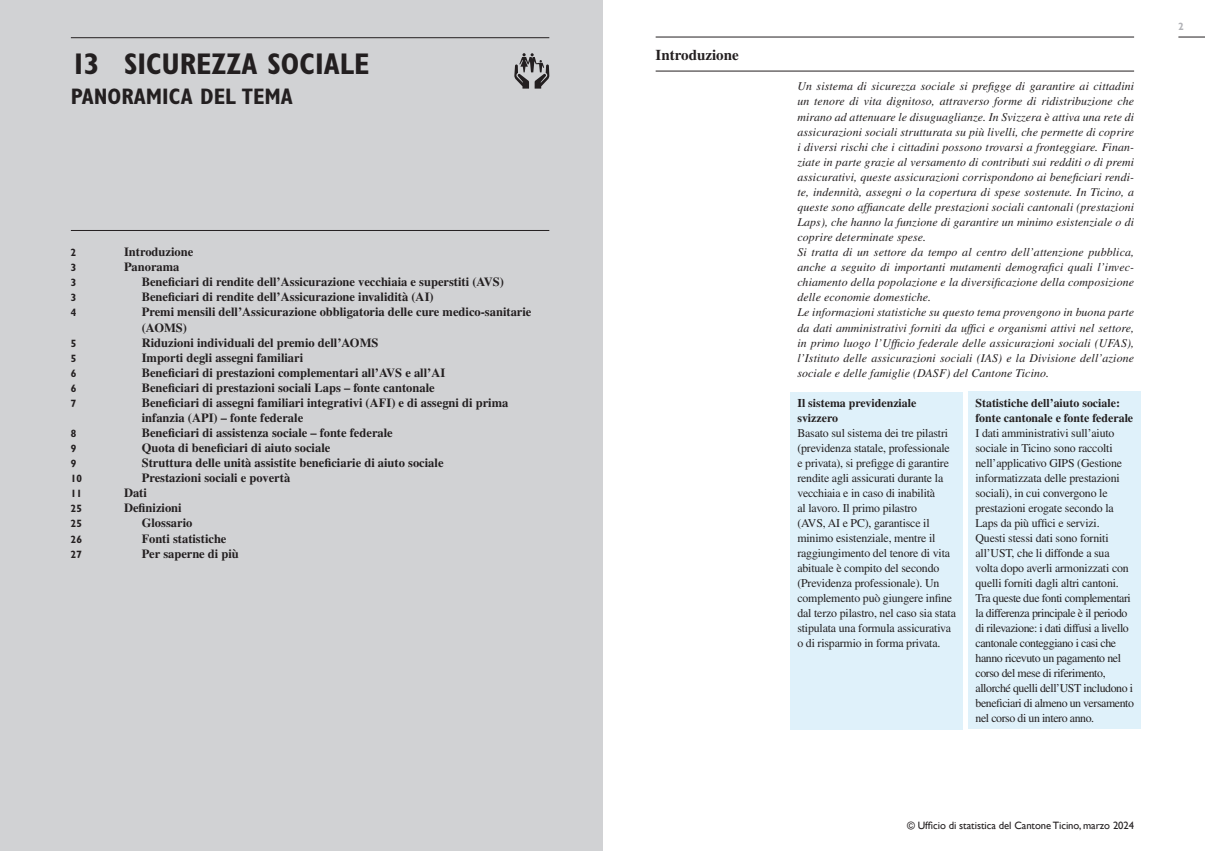
<style>
.page{position:relative;width:1205px;height:851px;background:#fff}
.page>*{position:absolute;margin:0;border:0;box-sizing:border-box;transform-origin:0 0}
.t1{font:700 condensed 30px "Gill Sans MT Std";color:#231f20}
.t2{font:700 condensed 22.5px "Gill Sans MT Std";color:#231f20}
.t3{font:700 15px "Times LT Std";color:#231f20}
.t4{font:700 12.5px/15px "Times LT Std";color:#231f20}
.t5{font:italic 11.88px/15px "Times LT Std";letter-spacing:.01em;color:#231f20}
.t6{font:11.88px/15px "Times LT Std";letter-spacing:-.015em;color:#231f20}
.t7{font:700 11.88px/15px "Times LT Std";color:#231f20}
.t8{font:10.62px "Gill Sans";letter-spacing:-.005em;color:#231f20}
.t9{font:700 condensed 10.62px "Gill Sans MT Std";letter-spacing:-.005em;color:#231f20}
.t10{font:700 condensed 10.62px "Gill Sans MT Std";color:#b2b3b7}
</style>
<div class="page">
<svg style="left:1178px;top:37px;width:27px;height:1px"></svg>
<hr style="left:656px;top:37px;width:478px;height:1px;background:#231f20">
<div style="left:0;top:0;width:602px;height:850px;background:#d1d2d4"></div>
<svg style="left:514px;top:53px;width:35px;height:36px"></svg>
<hr style="left:656px;top:71px;width:478px;height:1px;background:#231f20">
<div style="left:968px;top:391px;width:173px;height:338px;background:#dff1fa"></div>
<div style="left:790px;top:392px;width:173px;height:337px;background:#dff1fa"></div>
<hr style="left:71px;top:37px;width:478px;height:1px;background:#231f20">
<hr style="left:71px;top:230px;width:478px;height:1px;background:#231f20">
<p class="t3" style="left:656px;top:46px;width:85px">Introduzione</p>
<h1 class="t1" style="left:71px;top:46px;width:300px">13 SICUREZZA SOCIALE</h1>
<h2 class="t2" style="left:71px;top:83px;width:223px">PANORAMICA DEL TEMA</h2>
<p class="t5" style="left:797px;top:79px;width:338px">Un sistema di sicurezza sociale si prefigge di garantire ai cittadini un tenore di vita dignitoso, attraverso forme di ridistribuzione che mirano ad attenuare le disuguaglianze. In Svizzera è attiva una rete di assicurazioni sociali strutturata su più livelli, che permette di coprire i diversi rischi che i cittadini possono trovarsi a fronteggiare. Finan&shy;ziate in parte grazie al versamento di contributi sui redditi o di premi assicurativi, queste assicurazioni corrispondono ai beneficiari rendi&shy;te, indennità, assegni o la copertura di spese sostenute. In Ticino, a queste sono affiancate delle prestazioni sociali cantonali (prestazioni Laps), che hanno la funzione di garantire un minimo esistenziale o di coprire determinate spese.<br>Si tratta di un settore da tempo al centro dell’attenzione pubblica, anche a seguito di importanti mutamenti demografici quali l’invec&shy;chiamento della popolazione e la diversificazione della composizione delle economie domestiche.<br>Le informazioni statistiche su questo tema provengono in buona parte da dati amministrativi forniti da uffici e organismi attivi nel settore, in primo luogo l’Ufficio federale delle assicurazioni sociali (UFAS), l’Istituto delle assicurazioni sociali (IAS) e la Divisione dell’azione sociale e delle famiglie (DASF) del Cantone Ticino.</p>
<p class="t9" style="left:71px;top:246px;width:7px">2</p>
<p class="t4" style="left:124px;top:244px;width:71px">Introduzione</p>
<p class="t9" style="left:71px;top:261px;width:7px">3</p>
<p class="t4" style="left:124px;top:259px;width:57px">Panorama</p>
<p class="t9" style="left:71px;top:276px;width:7px">3</p>
<p class="t4" style="left:142px;top:274px;width:364px">Beneficiari di rendite dell’Assicurazione vecchiaia e superstiti (AVS)</p>
<p class="t9" style="left:71px;top:291px;width:7px">3</p>
<p class="t4" style="left:142px;top:289px;width:293px">Beneficiari di rendite dell’Assicurazione invalidità (AI)</p>
<p class="t9" style="left:71px;top:306px;width:7px">4</p>
<p class="t4" style="left:142px;top:304px;width:391px">Premi mensili dell’Assicurazione obbligatoria delle cure medico-sanitarie (AOMS)</p>
<p class="t9" style="left:71px;top:336px;width:7px">5</p>
<p class="t4" style="left:142px;top:334px;width:238px">Riduzioni individuali del premio dell’AOMS</p>
<p class="t9" style="left:71px;top:352px;width:7px">5</p>
<p class="t4" style="left:142px;top:349px;width:163px">Importi degli assegni familiari</p>
<p class="t9" style="left:71px;top:367px;width:7px">6</p>
<p class="t4" style="left:142px;top:364px;width:305px">Beneficiari di prestazioni complementari all’AVS e all’AI</p>
<p class="t9" style="left:71px;top:382px;width:7px">6</p>
<p class="t4" style="left:142px;top:380px;width:294px">Beneficiari di prestazioni sociali Laps – fonte cantonale</p>
<p class="t9" style="left:71px;top:397px;width:7px">7</p>
<p class="t4" style="left:142px;top:395px;width:368px">Beneficiari di assegni familiari integrativi (AFI) e di assegni di prima infanzia (API) – fonte federale</p>
<p class="t9" style="left:71px;top:427px;width:7px">8</p>
<p class="t4" style="left:142px;top:425px;width:253px">Beneficiari di assistenza sociale – fonte federale</p>
<p class="t9" style="left:71px;top:442px;width:7px">9</p>
<p class="t4" style="left:142px;top:440px;width:190px">Quota di beneficiari di aiuto sociale</p>
<p class="t9" style="left:71px;top:457px;width:7px">9</p>
<p class="t4" style="left:142px;top:455px;width:303px">Struttura delle unità assistite beneficiarie di aiuto sociale</p>
<p class="t9" style="left:71px;top:472px;width:13px">10</p>
<p class="t4" style="left:142px;top:470px;width:150px">Prestazioni sociali e povertà</p>
<p class="t9" style="left:71px;top:487px;width:13px">11</p>
<p class="t4" style="left:124px;top:485px;width:24px">Dati</p>
<p class="t9" style="left:71px;top:502px;width:13px">25</p>
<p class="t4" style="left:124px;top:500px;width:59px">Definizioni</p>
<p class="t9" style="left:71px;top:517px;width:13px">25</p>
<p class="t4" style="left:142px;top:515px;width:52px">Glossario</p>
<p class="t9" style="left:71px;top:532px;width:13px">26</p>
<p class="t4" style="left:142px;top:530px;width:86px">Fonti statistiche</p>
<p class="t9" style="left:71px;top:547px;width:13px">27</p>
<p class="t4" style="left:142px;top:545px;width:99px">Per saperne di più</p>
<p class="t7" style="left:975px;top:395px;width:159px">Statistiche dell’aiuto sociale: fonte cantonale e fonte federale</p>
<p class="t6" style="left:975px;top:425px;width:160px">I dati amministrativi sull’aiuto sociale in Ticino sono raccolti nell’applicativo GIPS (Gestione informatizzata delle prestazioni sociali), in cui convergono le prestazioni erogate secondo la Laps da più uffici e servizi.<br>Questi stessi dati sono forniti all’UST, che li diffonde a sua volta dopo averli armonizzati con quelli forniti dagli altri cantoni.<br>Tra queste due fonti complementari la differenza principale è il periodo di rilevazione: i dati diffusi a livello cantonale conteggiano i casi che hanno ricevuto un pagamento nel corso del mese di riferimento, allorché quelli dell’UST includono i beneficiari di almeno un versamento nel corso di un intero anno.</p>
<p class="t7" style="left:797px;top:395px;width:121px">Il sistema previdenziale svizzero</p>
<p class="t6" style="left:797px;top:425px;width:160px">Basato sul sistema dei tre pilastri (previdenza statale, professionale e privata), si prefigge di garantire rendite agli assicurati durante la vecchiaia e in caso di inabilità<br>al lavoro. Il primo pilastro<br>(AVS, AI e PC), garantisce il minimo esistenziale, mentre il raggiungimento del tenore di vita abituale è compito del secondo (Previdenza professionale). Un complemento può giungere infine dal terzo pilastro, nel caso sia stata stipulata una formula assicurativa o di risparmio in forma privata.</p>
<p class="t8" style="left:907px;top:818px;width:229px">© Ufficio di statistica del Cantone Ticino, marzo 2024</p>
<p class="t10" style="left:1178px;top:20px;width:7px">2</p>
</div>
